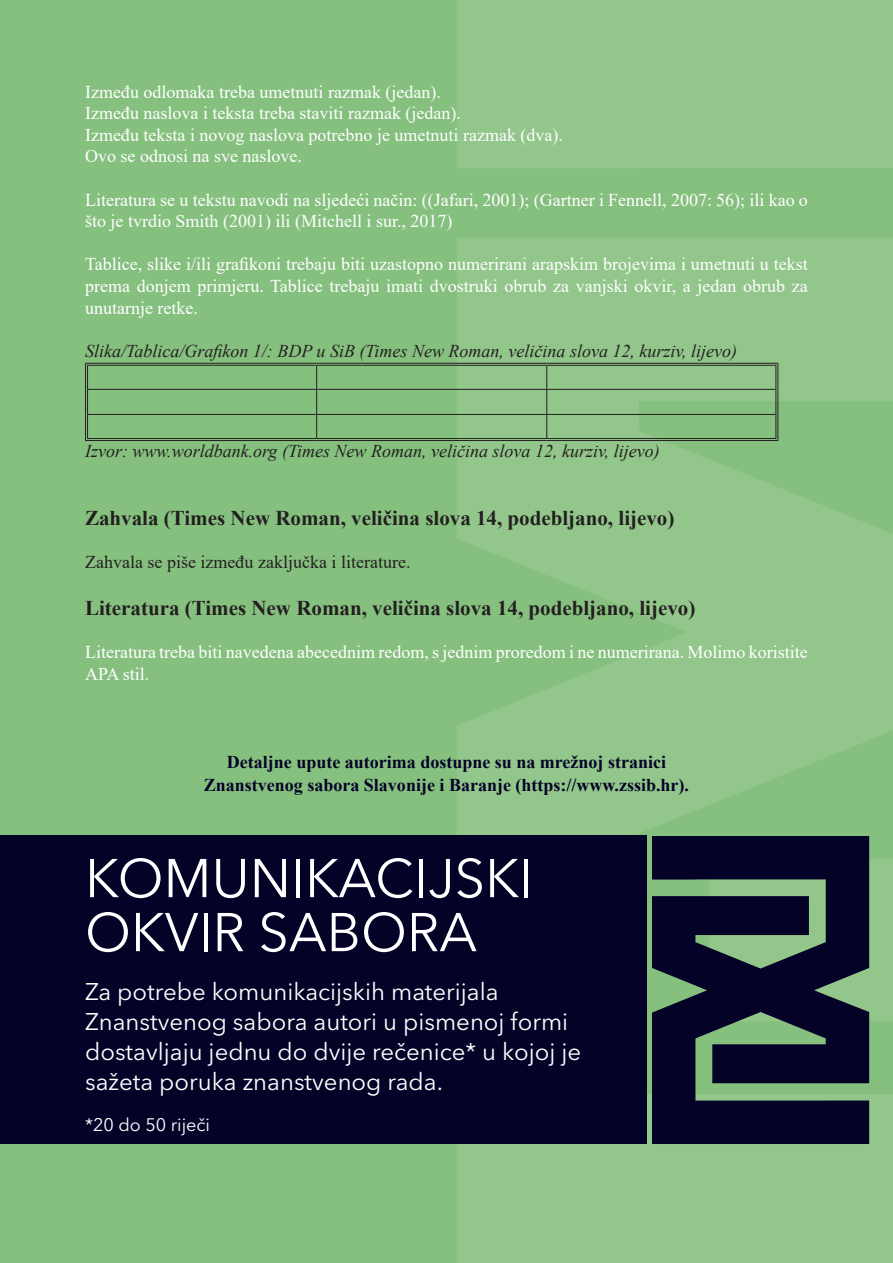
<style>
.page{position:relative;width:893px;height:1263px;background:#86c07f}
.page>*{position:absolute;margin:0;border:0;box-sizing:border-box;transform-origin:0 0}
.t1{font:54px/54px "Avenir Next LT Pro";color:#fff}
.t2{font:24px/30px "Avenir Next LT Pro";color:#fff}
.t3{font:700 21px "Times New Roman";color:#231f20}
.t4{font:18px/21.6px "Times New Roman";color:#fff}
.t5{font:italic 18px "Times New Roman";color:#231f20}
.t6{font:700 18px/22.5px "Times New Roman";color:#040227;text-align:center}
.t7{font:18px "Times New Roman";color:#231f20}
.t8{font:18px "Avenir Next LT Pro";color:#fff}
</style>
<div class="page">
<svg style="left:457px;top:0;width:436px;height:1263px;fill:#92c68b"></svg>
<hr style="left:88px;top:389px;width:229px;height:1px;background:#231f20">
<hr style="left:317px;top:389px;width:230px;height:1px;background:#231f20">
<hr style="left:547px;top:389px;width:228px;height:1px;background:#231f20">
<hr style="left:88px;top:414px;width:229px;height:1px;background:#231f20">
<hr style="left:317px;top:414px;width:230px;height:1px;background:#231f20">
<svg style="left:316px;top:366px;width:1px;height:72px"></svg>
<hr style="left:547px;top:414px;width:228px;height:1px;background:#231f20">
<svg style="left:546px;top:366px;width:1px;height:72px"></svg>
<hr style="left:85px;top:363px;width:232px;height:1px;background:#231f20">
<hr style="left:87px;top:365px;width:230px;height:1px;background:#231f20">
<hr style="left:317px;top:363px;width:230px;height:1px;background:#231f20">
<hr style="left:317px;top:365px;width:230px;height:1px;background:#231f20">
<hr style="left:547px;top:363px;width:231px;height:1px;background:#231f20">
<hr style="left:547px;top:365px;width:229px;height:1px;background:#231f20">
<svg style="left:85px;top:364px;width:3px;height:76px"></svg>
<svg style="left:775px;top:364px;width:3px;height:76px"></svg>
<hr style="left:87px;top:438px;width:230px;height:1px;background:#231f20">
<hr style="left:85px;top:440px;width:232px;height:1px;background:#231f20">
<hr style="left:317px;top:438px;width:230px;height:1px;background:#231f20">
<hr style="left:317px;top:440px;width:230px;height:1px;background:#231f20">
<hr style="left:547px;top:438px;width:229px;height:1px;background:#231f20">
<hr style="left:547px;top:440px;width:231px;height:1px;background:#231f20">
<div style="left:0;top:835px;width:646px;height:309px;background:#040227"></div>
<svg style="left:652px;top:836px;width:217px;height:308px;fill:#040227"></svg>
<p class="t4" style="left:85px;top:80px;width:479px">Između odlomaka treba umetnuti razmak (jedan).<br>Između naslova i teksta treba staviti razmak (jedan).<br>Između teksta i novog naslova potrebno je umetnuti razmak (dva).<br>Ovo se odnosi na sve naslove.</p>
<p class="t4" style="left:85px;top:188px;width:724px">Literatura se u tekstu navodi na sljedeći način: ((Jafari, 2001); (Gartner i Fennell, 2007: 56); ili kao o što je tvrdio Smith (2001) ili (Mitchell i sur., 2017)</p>
<p class="t4" style="left:85px;top:253px;width:724px;text-align:justify">Tablice, slike i/ili grafikoni trebaju biti uzastopno numerirani arapskim brojevima i umetnuti u tekst prema donjem primjeru. Tablice trebaju imati dvostruki obrub za vanjski okvir, a jedan obrub za unutarnje retke.</p>
<p class="t5" style="left:85px;top:338px;width:654px">Slika/Tablica/Grafikon 1/: BDP u SiB (Times New Roman, veličina slova 12, kurziv, lijevo)</p>
<p class="t5" style="left:85px;top:438px;width:576px">Izvor: www.worldbank.org (Times New Roman, veličina slova 12, kurziv, lijevo)</p>
<p class="t3" style="left:85px;top:503px;width:591px">Zahvala (Times New Roman, veličina slova 14, podebljano, lijevo)</p>
<p class="t7" style="left:85px;top:549px;width:327px">Zahvala se piše između zaključka i literature.</p>
<p class="t3" style="left:85px;top:593px;width:612px">Literatura (Times New Roman, veličina slova 14, podebljano, lijevo)</p>
<p class="t4" style="left:85px;top:641px;width:724px">Literatura treba biti navedena abecednim redom, s jednim proredom i ne numerirana. Molimo koristite<br>APA stil.</p>
<p class="t6" style="left:204px;top:751px;width:487px">Detaljne upute autorima dostupne su na mrežnoj stranici<br>Znanstvenog sabora Slavonije i Baranje (https://www.zssib.hr).</p>
<h1 class="t1" style="left:85px;top:851px;width:449px">KOMUNIKACIJSKI<br>OKVIR SABORA</h1>
<h2 class="t2" style="left:85px;top:977px;width:498px">Za potrebe komunikacijskih materijala Znanstvenog sabora autori u pismenoj formi dostavljaju jednu do dvije rečenice* u kojoj je sažeta poruka znanstvenog rada.</h2>
<p class="t8" style="left:85px;top:1114px;width:127px">*20 do 50 riječi</p>
</div>
